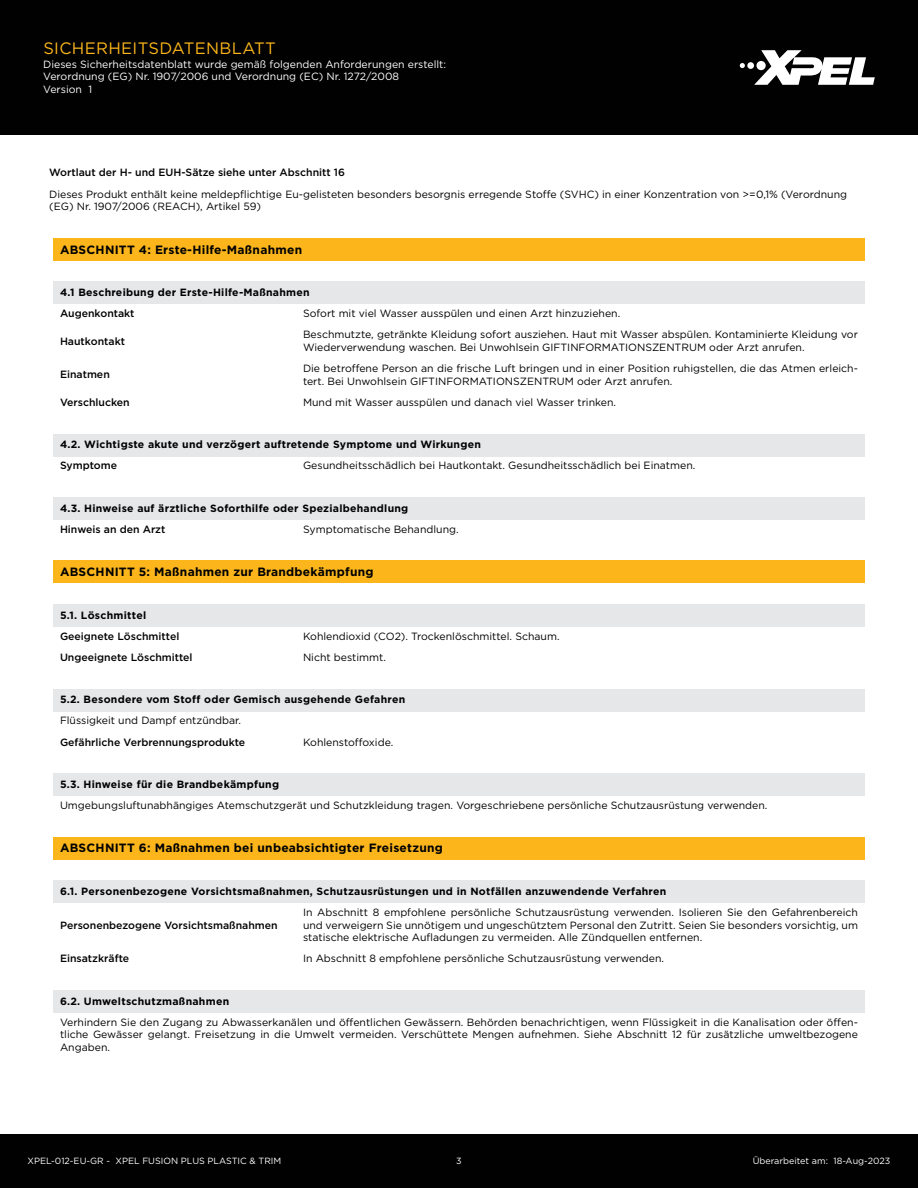
<style>
.page{position:relative;width:918px;height:1188px;background:#fff}
.page>*{position:absolute;margin:0;border:0;box-sizing:border-box;transform-origin:0 0}
.t1{font:16.5px "Gotham Pro";letter-spacing:.02em;color:#fcb61c}
.t2{font:700 12px "Gotham Pro";letter-spacing:.02em;color:#010101}
.t3{font:10.5px/12.6px "Gotham Pro";color:#010101}
.t4{font:700 10.5px "Gotham Pro";letter-spacing:.025em;color:#010101}
.t5{font:500 10.5px "Gotham Pro";color:#010101}
.t6{font:10.5px/12.6px "Gotham Pro";color:#fff}
.t7{font:9px "Gotham Pro";color:#fff}
</style>
<div class="page">
<div style="left:0;top:0;width:918px;height:135px;background:#010101"></div>
<svg style="left:740px;top:50px;width:135px;height:35px"></svg>
<div style="left:0;top:1134px;width:918px;height:54px;background:#010101"></div>
<div style="left:53px;top:238px;width:812px;height:22px;background:#fcb61c"></div>
<div style="left:53px;top:282px;width:812px;height:22px;background:#e6e7e9"></div>
<div style="left:53px;top:434px;width:812px;height:23px;background:#e6e7e9"></div>
<div style="left:53px;top:497px;width:812px;height:23px;background:#e6e7e9"></div>
<div style="left:53px;top:561px;width:812px;height:22px;background:#fcb61c"></div>
<div style="left:53px;top:604px;width:812px;height:23px;background:#e6e7e9"></div>
<div style="left:53px;top:689px;width:812px;height:23px;background:#e6e7e9"></div>
<div style="left:53px;top:773px;width:812px;height:23px;background:#e6e7e9"></div>
<div style="left:53px;top:837px;width:812px;height:22px;background:#fcb61c"></div>
<div style="left:53px;top:880px;width:812px;height:23px;background:#e6e7e9"></div>
<div style="left:53px;top:990px;width:812px;height:23px;background:#e6e7e9"></div>
<h1 class="t1" style="left:43px;top:39px;width:234px">SICHERHEITSDATENBLATT</h1>
<p class="t6" style="left:43px;top:58px;width:404px">Dieses Sicherheitsdatenblatt wurde gemäß folgenden Anforderungen erstellt:<br>Verordnung (EG) Nr. 1907/2006 und Verordnung (EC) Nr. 1272/2008<br>Version 1</p>
<p class="t5" style="left:49px;top:167px;width:297px">Wortlaut der H- und EUH-Sätze siehe unter Abschnitt 16</p>
<p class="t3" style="left:49px;top:188px;width:799px">Dieses Produkt enthält keine meldepflichtige Eu-gelisteten besonders besorgnis erregende Stoffe (SVHC) in einer Konzentration von &gt;=0,1% (Verordnung (EG) Nr. 1907/2006 (REACH), Artikel 59)</p>
<p class="t2" style="left:60px;top:242px;width:244px">ABSCHNITT 4: Erste-Hilfe-Maßnahmen</p>
<p class="t4" style="left:60px;top:286px;width:251px">4.1 Beschreibung der Erste-Hilfe-Maßnahmen</p>
<p class="t5" style="left:60px;top:307px;width:76px">Augenkontakt</p>
<p class="t3" style="left:303px;top:307px;width:319px">Sofort mit viel Wasser ausspülen und einen Arzt hinzuziehen.</p>
<p class="t5" style="left:60px;top:335px;width:66px">Hautkontakt</p>
<p class="t3" style="left:303px;top:328px;width:556px">Beschmutzte, getränkte Kleidung sofort ausziehen. Haut mit Wasser abspülen. Kontaminierte Kleidung vor<br>Wiederverwendung waschen. Bei Unwohlsein GIFTINFORMATIONSZENTRUM oder Arzt anrufen.</p>
<p class="t5" style="left:60px;top:369px;width:51px">Einatmen</p>
<p class="t3" style="left:303px;top:362px;width:556px">Die betroffene Person an die frische Luft bringen und in einer Position ruhigstellen, die das Atmen erleich&shy;tert. Bei Unwohlsein GIFTINFORMATIONSZENTRUM oder Arzt anrufen.</p>
<p class="t5" style="left:60px;top:396px;width:71px">Verschlucken</p>
<p class="t3" style="left:303px;top:396px;width:315px">Mund mit Wasser ausspülen und danach viel Wasser trinken.</p>
<p class="t4" style="left:60px;top:438px;width:422px">4.2. Wichtigste akute und verzögert auftretende Symptome und Wirkungen</p>
<p class="t5" style="left:60px;top:460px;width:59px">Symptome</p>
<p class="t3" style="left:303px;top:459px;width:394px">Gesundheitsschädlich bei Hautkontakt. Gesundheitsschädlich bei Einatmen.</p>
<p class="t4" style="left:60px;top:502px;width:350px">4.3. Hinweise auf ärztliche Soforthilfe oder Spezialbehandlung</p>
<p class="t5" style="left:60px;top:523px;width:107px">Hinweis an den Arzt</p>
<p class="t3" style="left:303px;top:523px;width:157px">Symptomatische Behandlung.</p>
<p class="t2" style="left:60px;top:565px;width:315px">ABSCHNITT 5: Maßnahmen zur Brandbekämpfung</p>
<p class="t4" style="left:60px;top:609px;width:88px">5.1. Löschmittel</p>
<p class="t5" style="left:60px;top:630px;width:121px">Geeignete Löschmittel</p>
<p class="t3" style="left:303px;top:630px;width:258px">Kohlendioxid (CO2). Trockenlöschmittel. Schaum.</p>
<p class="t5" style="left:60px;top:651px;width:134px">Ungeeignete Löschmittel</p>
<p class="t3" style="left:303px;top:651px;width:85px">Nicht bestimmt.</p>
<p class="t4" style="left:60px;top:693px;width:347px">5.2. Besondere vom Stoff oder Gemisch ausgehende Gefahren</p>
<p class="t3" style="left:60px;top:714px;width:183px">Flüssigkeit und Dampf entzündbar.</p>
<p class="t5" style="left:60px;top:736px;width:187px">Gefährliche Verbrennungsprodukte</p>
<p class="t3" style="left:303px;top:735px;width:92px">Kohlenstoffoxide.</p>
<p class="t4" style="left:60px;top:778px;width:221px">5.3. Hinweise für die Brandbekämpfung</p>
<p class="t3" style="left:60px;top:799px;width:709px">Umgebungsluftunabhängiges Atemschutzgerät und Schutzkleidung tragen. Vorgeschriebene persönliche Schutzausrüstung verwenden.</p>
<p class="t2" style="left:60px;top:841px;width:384px">ABSCHNITT 6: Maßnahmen bei unbeabsichtigter Freisetzung</p>
<p class="t4" style="left:60px;top:885px;width:608px">6.1. Personenbezogene Vorsichtsmaßnahmen, Schutzausrüstungen und in Notfällen anzuwendende Verfahren</p>
<p class="t5" style="left:60px;top:919px;width:219px">Personenbezogene Vorsichtsmaßnahmen</p>
<p class="t3" style="left:303px;top:906px;width:556px;text-align:justify">In Abschnitt 8 empfohlene persönliche Schutzausrüstung verwenden. Isolieren Sie den Gefahrenbereich und verweigern Sie unnötigem und ungeschütztem Personal den Zutritt. Seien Sie besonders vorsichtig, um statische elektrische Aufladungen zu vermeiden. Alle Zündquellen entfernen.</p>
<p class="t5" style="left:60px;top:953px;width:71px">Einsatzkräfte</p>
<p class="t3" style="left:303px;top:952px;width:363px">In Abschnitt 8 empfohlene persönliche Schutzausrüstung verwenden.</p>
<p class="t4" style="left:60px;top:995px;width:171px">6.2. Umweltschutzmaßnahmen</p>
<p class="t3" style="left:60px;top:1016px;width:799px;text-align:justify">Verhindern Sie den Zugang zu Abwasserkanälen und öffentlichen Gewässern. Behörden benachrichtigen, wenn Flüssigkeit in die Kanalisation oder öffen&shy;tliche Gewässer gelangt. Freisetzung in die Umwelt vermeiden. Verschüttete Mengen aufnehmen. Siehe Abschnitt 12 für zusätzliche umweltbezogene Angaben.</p>
<p class="t7" style="left:27px;top:1156px;width:255px">XPEL-012-EU-GR - XPEL FUSION PLUS PLASTIC &amp; TRIM</p>
<p class="t7" style="left:456px;top:1156px;width:7px">3</p>
<p class="t7" style="left:753px;top:1156px;width:139px">Überarbeitet am: 18-Aug-2023</p>
</div>
